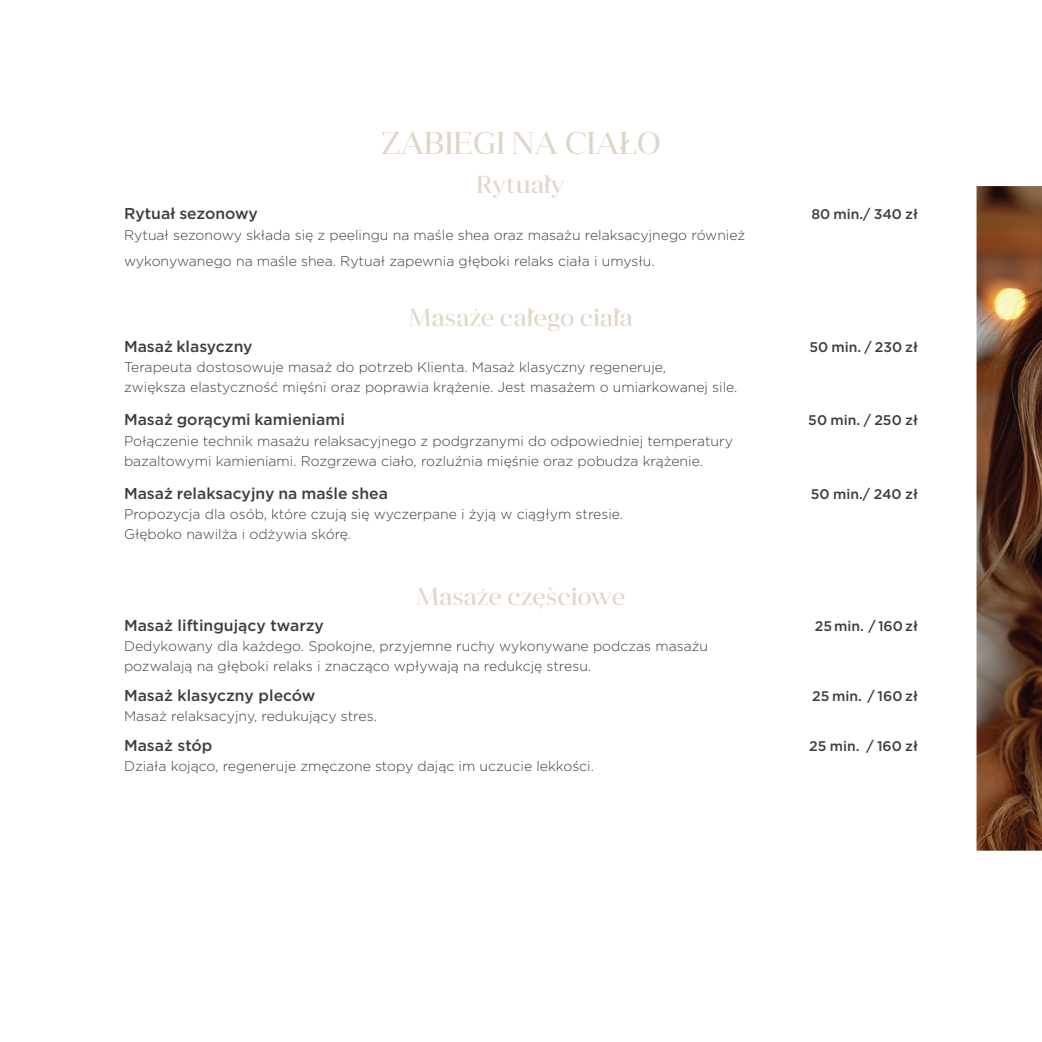
<style>
.page{position:relative;width:1042px;height:1042px;background:#fff}
.page>*{position:absolute;margin:0;border:0;box-sizing:border-box;transform-origin:0 0}
.t1{font:31.5px "Anglecia Pro Display";color:#e0d5c6}
.t2{font:24.5px "Anglecia Pro Display";color:#e0d5c6}
.t3{font:500 15.75px "Gotham";color:#3e3e3f}
.t4{font:300 14px/20.3px "Gotham";color:#3e3e3f}
.t5{font:500 14px "Gotham";color:#3e3e3f}
</style>
<div class="page">
<svg style="left:976px;top:186px;width:66px;height:665px;background:#67422d"></svg>
<svg style="left:619px;top:139px;width:11px;height:11px"></svg>
<svg style="left:544px;top:178px;width:7px;height:8px"></svg>
<svg style="left:527px;top:309px;width:7px;height:9px"></svg>
<svg style="left:613px;top:310px;width:7px;height:8px"></svg>
<h1 class="t1" style="left:381px;top:122px;width:281px">ZABIEGI NA CIALO</h1>
<h2 class="t2" style="left:476px;top:169px;width:90px">Rytualy</h2>
<p class="t3" style="left:124px;top:203px;width:135px">Rytuał sezonowy</p>
<p class="t5" style="left:811px;top:205px;width:108px">80 min./ 340 zł</p>
<p class="t4" style="left:124px;top:221px;width:622px;line-height:25.9px">Rytuał sezonowy składa się z peelingu na maśle shea oraz masażu relaksacyjnego również wykonywanego na maśle shea. Rytuał zapewnia głęboki relaks ciała i umysłu.</p>
<h2 class="t2" style="left:409px;top:301px;width:225px">Masaze calego ciala</h2>
<p class="t3" style="left:124px;top:336px;width:130px">Masaż klasyczny</p>
<p class="t5" style="left:809px;top:337px;width:110px">50 min. / 230 zł</p>
<p class="t4" style="left:124px;top:356px;width:615px">Terapeuta dostosowuje masaż do potrzeb Klienta. Masaż klasyczny regeneruje,<br>zwiększa elastyczność mięśni oraz poprawia krążenie. Jest masażem o umiarkowanej sile.</p>
<p class="t3" style="left:124px;top:409px;width:222px">Masaż gorącymi kamieniami</p>
<p class="t5" style="left:808px;top:411px;width:111px">50 min. / 250 zł</p>
<p class="t4" style="left:124px;top:430px;width:610px">Połączenie technik masażu relaksacyjnego z podgrzanymi do odpowiedniej temperatury bazaltowymi kamieniami. Rozgrzewa ciało, rozluźnia mięśnie oraz pobudza krążenie.</p>
<p class="t3" style="left:124px;top:483px;width:265px">Masaż relaksacyjny na maśle shea</p>
<p class="t5" style="left:811px;top:484px;width:109px">50 min./ 240 zł</p>
<p class="t4" style="left:124px;top:503px;width:500px">Propozycja dla osób, które czują się wyczerpane i żyją w ciągłym stresie.<br>Głęboko nawilża i odżywia skórę.</p>
<h2 class="t2" style="left:416px;top:580px;width:210px">Masaze czesciowe</h2>
<p class="t3" style="left:124px;top:615px;width:201px">Masaż liftingujący twarzy</p>
<p class="t5" style="left:815px;top:617px;width:105px">25 min. / 160 zł</p>
<p class="t4" style="left:124px;top:636px;width:585px">Dedykowany dla każdego. Spokojne, przyjemne ruchy wykonywane podczas masażu pozwalają na głęboki relaks i znacząco wpływają na redukcję stresu.</p>
<p class="t3" style="left:124px;top:685px;width:193px">Masaż klasyczny pleców</p>
<p class="t5" style="left:812px;top:687px;width:107px">25 min. / 160 zł</p>
<p class="t4" style="left:124px;top:706px;width:254px">Masaż relaksacyjny, redukujący stres.</p>
<p class="t3" style="left:124px;top:735px;width:90px">Masaż stóp</p>
<p class="t5" style="left:809px;top:736px;width:110px">25 min. / 160 zł</p>
<p class="t4" style="left:124px;top:755px;width:471px">Działa kojąco, regeneruje zmęczone stopy dając im uczucie lekkości.</p>
</div>
